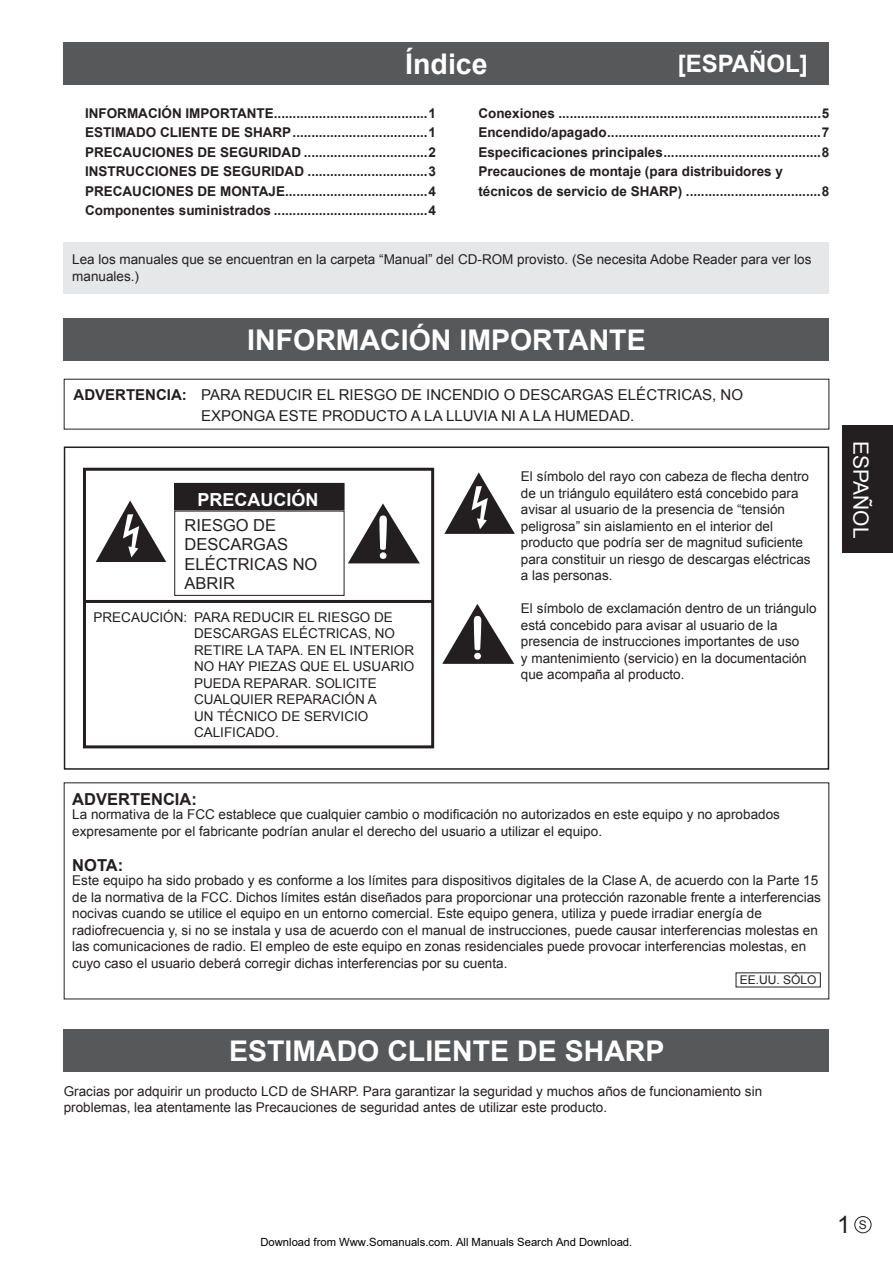
<style>
.page{position:relative;width:893px;height:1263px;background:#fff}
.page>*{position:absolute;margin:0;border:0;box-sizing:border-box;transform-origin:0 0}
.t1{font:700 28.5px "Arial";color:#fff}
.t2{font:700 24px "Arial";color:#fff}
.t3{font:24px "Arial";color:#231f20}
.t4{font:21px "Arial";color:#fff}
.t5{font:700 18px "Arial";color:#fff}
.t6{font:16.5px/19.5px "Arial";color:#231f20}
.t7{font:700 16.5px "Arial";color:#231f20}
.t8{font:15px/21px "Arial";color:#231f20}
.t9{font:13.5px/16.5px "Arial";color:#231f20}
.t10{font:700 13.5px/19.5px "Arial";color:#231f20;text-align:justify}
.t11{font:12px "Arial";color:#231f20}
.t12{font:11.25px "Arial";color:#000}
.s1{font-weight:700}
.s2{font-size:12px}
</style>
<div class="page">
<div style="left:842px;top:425px;width:51px;height:128px;background:#231f20"></div>
<div style="left:854px;top:1216px;width:17px;height:17px;border:1px solid #231f20;border-radius:50%"></div>
<div style="left:64px;top:446px;width:765px;height:324px;border:2px solid #231f20"></div>
<svg style="left:96px;top:500px;width:70px;height:62px"></svg>
<svg style="left:348px;top:503px;width:72px;height:60px"></svg>
<div style="left:83px;top:468px;width:351px;height:280px;border:3px solid #231f20"></div>
<hr style="left:84px;top:600px;width:350px;height:3px;background:#231f20">
<div style="left:175px;top:483px;width:169px;height:27px;background:#231f20"></div>
<div style="left:174px;top:511px;width:170px;height:85px;border:1px solid #231f20"></div>
<svg style="left:444px;top:472px;width:71px;height:62px"></svg>
<svg style="left:442px;top:604px;width:72px;height:60px"></svg>
<div style="left:64px;top:1029px;width:765px;height:42px;background:#57585a"></div>
<div style="left:64px;top:318px;width:765px;height:43px;background:#57585a"></div>
<div style="left:64px;top:43px;width:765px;height:42px;background:#57585a"></div>
<div style="left:64px;top:242px;width:765px;height:51px;background:#e6e7e9"></div>
<h1 class="t1" style="left:405px;top:45px;width:84px">Índice</h1>
<h2 class="t2" style="left:678px;top:48px;width:132px">[ESPAÑOL]</h2>
<p class="t10" style="left:85px;top:104px;width:352px">INFORMACIÓN IMPORTANTE.........................................1<br>ESTIMADO CLIENTE DE SHARP....................................1<br>PRECAUCIONES DE SEGURIDAD .................................2<br>INSTRUCCIONES DE SEGURIDAD ................................3<br>PRECAUCIONES DE MONTAJE......................................4<br>Componentes suministrados .........................................4</p>
<p class="t10" style="left:478px;top:104px;width:352px;text-align:left">Conexiones ......................................................................5<br>Encendido/apagado.........................................................7<br>Especificaciones principales..........................................8<br>Precauciones de montaje (para distribuidores y técnicos de servicio de SHARP) ....................................8</p>
<p class="t9" style="left:72px;top:252px;width:741px">Lea los manuales que se encuentran en la carpeta “Manual” del CD-ROM provisto. (Se necesita Adobe Reader para ver los manuales.)</p>
<h1 class="t1" style="left:247px;top:321px;width:400px">INFORMACIÓN IMPORTANTE</h1>
<p class="t8" style="left:201px;top:385px;width:543px;text-indent:-128px"><span class="s1">ADVERTENCIA:</span> PARA REDUCIR EL RIESGO DE INCENDIO O DESCARGAS ELÉCTRICAS, NO<br>EXPONGA ESTE PRODUCTO A LA LLUVIA NI A LA HUMEDAD.</p>
<h3 class="t5" style="left:198px;top:487px;width:122px">PRECAUCIÓN</h3>
<p class="t6" style="left:185px;top:515px;width:134px">RIESGO DE<br>DESCARGAS<br>ELÉCTRICAS NO<br>ABRIR</p>
<p class="t9" style="left:194px;top:609px;width:222px;text-indent:-101px">PRECAUCIÓN: PARA REDUCIR EL RIESGO DE<br>DESCARGAS ELÉCTRICAS, NO<br>RETIRE LA TAPA. EN EL INTERIOR<br>NO HAY PIEZAS QUE EL USUARIO<br>PUEDA REPARAR. SOLICITE<br>CUALQUIER REPARACIÓN A<br>UN TÉCNICO DE SERVICIO<br>CALIFICADO.</p>
<p class="t9" style="left:521px;top:469px;width:291px">El símbolo del rayo con cabeza de flecha dentro de un triángulo equilátero está concebido para avisar al usuario de la presencia de “tensión peligrosa” sin aislamiento en el interior del producto que podría ser de magnitud suficiente para constituir un riesgo de descargas eléctricas a las personas.</p>
<p class="t9" style="left:521px;top:600px;width:297px">El símbolo de exclamación dentro de un triángulo está concebido para avisar al usuario de la presencia de instrucciones importantes de uso<br>y mantenimiento (servicio) en la documentación que acompaña al producto.</p>
<p class="t7" style="left:72px;top:788px;width:126px">ADVERTENCIA:</p>
<p class="t9" style="left:72px;top:806px;width:709px">La normativa de la FCC establece que cualquier cambio o modificación no autorizados en este equipo y no aprobados expresamente por el fabricante podrían anular el derecho del usuario a utilizar el equipo.</p>
<p class="t7" style="left:72px;top:854px;width:53px">NOTA:</p>
<p class="t9" style="left:72px;top:872px;width:750px">Este equipo ha sido probado y es conforme a los límites para dispositivos digitales de la Clase A, de acuerdo con la Parte 15 de la normativa de la FCC. Dichos límites están diseñados para proporcionar una protección razonable frente a interferencias nocivas cuando se utilice el equipo en un entorno comercial. Este equipo genera, utiliza y puede irradiar energía de radiofrecuencia y, si no se instala y usa de acuerdo con el manual de instrucciones, puede causar interferencias molestas en las comunicaciones de radio. El empleo de este equipo en zonas residenciales puede provocar interferencias molestas, en cuyo caso el usuario deberá corregir dichas interferencias por su cuenta.</p>
<p class="t11" style="left:740px;top:972px;width:78px">EE.UU. SÓLO</p>
<h1 class="t1" style="left:229px;top:1032px;width:437px">ESTIMADO CLIENTE DE SHARP</h1>
<p class="t9" style="left:64px;top:1083px;width:700px">Gracias por adquirir un producto LCD de SHARP. Para garantizar la seguridad y muchos años de funcionamiento sin problemas, lea atentamente las Precauciones de seguridad antes de utilizar este producto.</p>
<h3 class="t4" style="left:875px;top:441px;width:99px;rotate:90deg">ESPAÑOL</h3>
<p class="t12" style="left:260px;top:1235px;width:373px">Download from Www.Somanuals.com. All Manuals Search And Download.</p>
<h2 class="t3" style="left:837px;top:1208px;width:31px">1 <span class="s2">S</span></h2>
</div>
